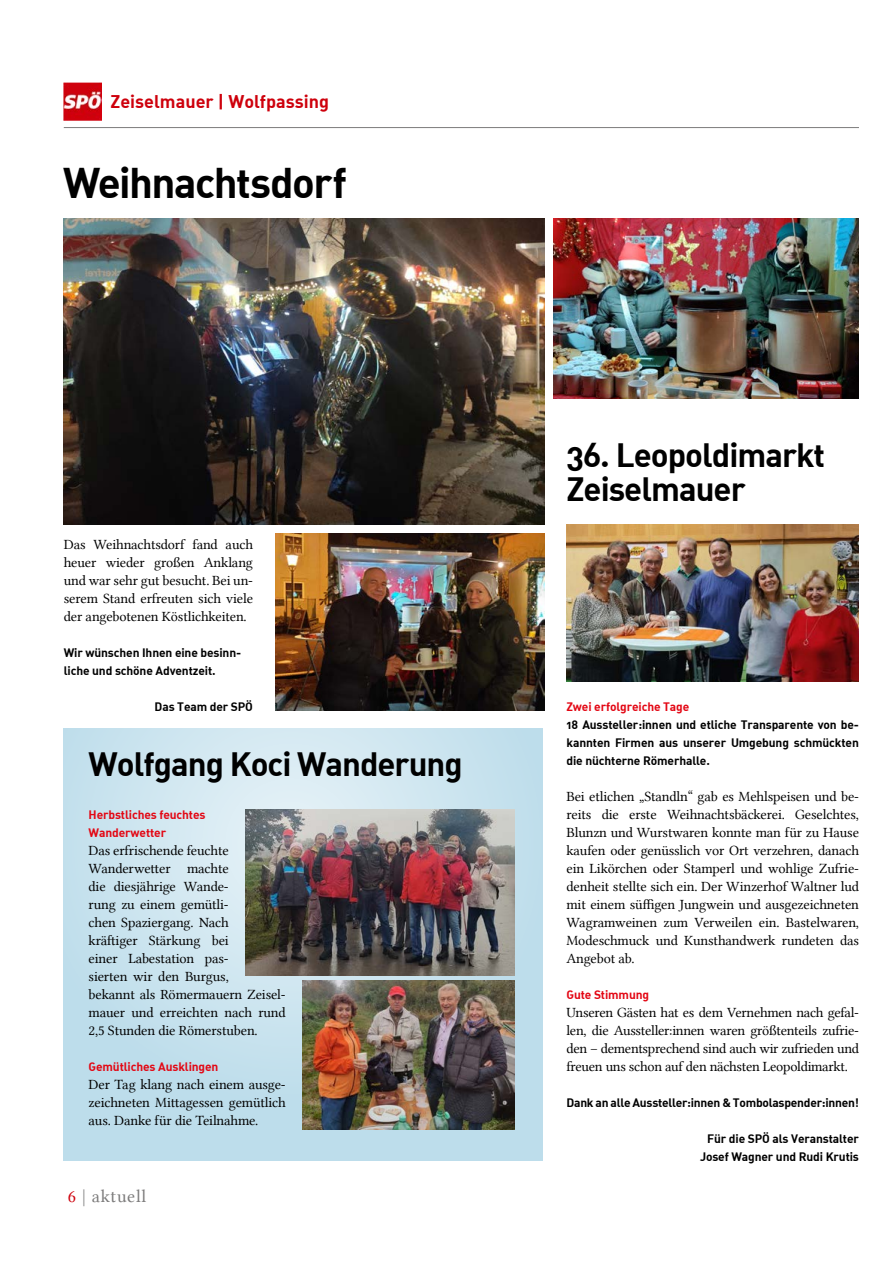
<style>
.page{position:relative;width:893px;height:1263px;background:#fff}
.page>*{position:absolute;margin:0;border:0;box-sizing:border-box;transform-origin:0 0}
.t1{font:42px "DIN Bold Alternate";letter-spacing:-.035em;color:#000}
.t2{font:33px/34.5px "DIN Bold Alternate";letter-spacing:-.03em;color:#000}
.t3{font:18px "DIN Bold Alternate";color:#ce000c}
.t4{font:18px "Lin Libertine";letter-spacing:.04em;color:#7c7b7b}
.t5{font:14.25px/18px "Lin Libertine";letter-spacing:-.01em;color:#000;text-align:justify}
.t6{font:12px/18px "DIN Bold Alternate";letter-spacing:-.01em;color:#000;text-align:justify}
.t7{font:12px/18px "DIN Bold Alternate";letter-spacing:-.01em;color:#e30613}
.s1{color:#ce000c}
</style>
<div class="page">
<hr style="left:64px;top:127px;width:795px;height:1px;background:#7c7b7b">
<img style="left:63px;top:82px;width:38px;height:39px">
<svg style="left:63px;top:729px;width:479px;height:432px;background:#c7e1ec"></svg>
<img style="left:566px;top:525px;width:293px;height:156px">
<img style="left:553px;top:218px;width:306px;height:180px">
<img style="left:276px;top:533px;width:268px;height:178px">
<img style="left:63px;top:218px;width:481px;height:307px">
<img style="left:246px;top:810px;width:268px;height:166px">
<img style="left:303px;top:981px;width:211px;height:148px">
<p class="t3" style="left:111px;top:89px;width:220px">Zeiselmauer | Wolfpassing</p>
<h1 class="t1" style="left:63px;top:156px;width:285px">Weihnachtsdorf</h1>
<p class="t5" style="left:64px;top:535px;width:191px">Das Weihnachtsdorf fand auch heuer wieder großen Anklang und war sehr gut besucht. Bei un&shy;serem Stand erfreuten sich viele der angebotenen Köstlichkeiten.</p>
<p class="t6" style="left:64px;top:643px;width:179px">Wir wünschen Ihnen eine besinn&shy;liche und schöne Adventzeit.</p>
<p class="t6" style="left:155px;top:697px;width:100px">Das Team der SPÖ</p>
<h2 class="t2" style="left:89px;top:745px;width:376px">Wolfgang Koci Wanderung</h2>
<p class="t7" style="left:89px;top:805px;width:118px">Herbstliches feuchtes<br>Wanderwetter</p>
<p class="t5" style="left:89px;top:841px;width:199px;text-align:left">Das erfrischende feuchte<br>Wanderwetter machte<br>die diesjährige Wande-<br>rung zu einem gemütli-<br>chen Spaziergang. Nach<br>kräftiger Stärkung bei<br>einer Labestation pas-<br>sierten wir den Burgus,<br>bekannt als Römermauern Zeisel&shy;mauer und erreichten nach rund<br>2,5 Stunden die Römerstuben.</p>
<p class="t7" style="left:89px;top:1057px;width:131px">Gemütliches Ausklingen</p>
<p class="t5" style="left:89px;top:1075px;width:199px">Der Tag klang nach einem ausge&shy;zeichneten Mittagessen gemütlich aus. Danke für die Teilnahme.</p>
<p class="t4" style="left:68px;top:1185px;width:80px"><span class="s1">6</span> | aktuell</p>
<h2 class="t2" style="left:566px;top:436px;width:260px">36. Leopoldimarkt<br>Zeiselmauer</h2>
<p class="t7" style="left:566px;top:697px;width:124px">Zwei erfolgreiche Tage</p>
<p class="t6" style="left:566px;top:715px;width:294px">18 Aussteller:innen und etliche Transparente von be&shy;kannten Firmen aus unserer Umgebung schmückten die nüchterne Römerhalle.</p>
<p class="t5" style="left:566px;top:787px;width:294px">Bei etlichen „Standln“ gab es Mehlspeisen und be&shy;reits die erste Weihnachtsbäckerei. Geselchtes, Blunzn und Wurstwaren konnte man für zu Hause kaufen oder genüsslich vor Ort verzehren, danach ein Likörchen oder Stamperl und wohlige Zufrie&shy;denheit stellte sich ein. Der Winzerhof Waltner lud mit einem süffigen Jungwein und ausgezeichneten Wagramweinen zum Verweilen ein. Bastelwaren, Modeschmuck und Kunsthandwerk rundeten das Angebot ab.</p>
<p class="t7" style="left:566px;top:985px;width:84px">Gute Stimmung</p>
<p class="t5" style="left:566px;top:1003px;width:294px">Unseren Gästen hat es dem Vernehmen nach gefal&shy;len, die Aussteller:innen waren größtenteils zufrie&shy;den – dementsprechend sind auch wir zufrieden und freuen uns schon auf den nächsten Leopoldimarkt.</p>
<p class="t6" style="left:566px;top:1093px;width:294px">Dank an alle Aussteller:innen &amp; Tombolaspender:innen!</p>
<p class="t6" style="left:700px;top:1129px;width:160px;text-align:right">Für die SPÖ als Veranstalter<br>Josef Wagner und Rudi Krutis</p>
</div>
